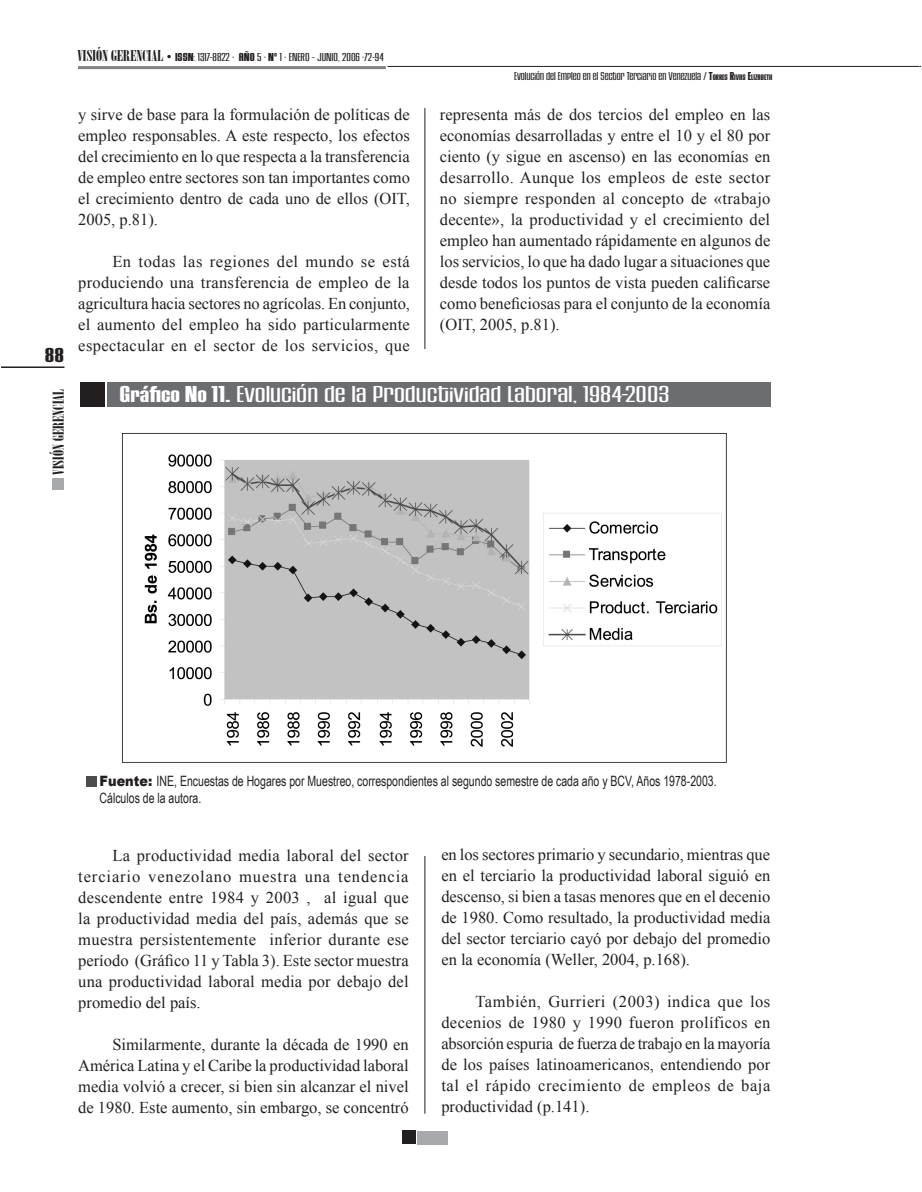
<style>
.page{position:relative;width:922px;height:1192px;background:#fff}
.page>*{position:absolute;margin:0;border:0;box-sizing:border-box;transform-origin:0 0}
.t1{font:24px "House Gothic Light Three";color:#fff;scale:1.5 1}
.t2{font:21px "House Gothic Bold Three";color:#231f20;scale:1.3 1}
.t3{font:16.5px/21px "Times New Roman";color:#231f20;text-align:justify}
.t4{font:15px "Onyx";color:#231f20;scale:1.3 1}
.t5{font:14.25px/17.1px "Arial Narrow";color:#231f20;scale:.9 1}
.t6{font:12px "House Gothic Light Three";color:#231f20;scale:1.1 1}
.t7{font:12px "House Gothic Light Three";color:#231f20;scale:1.2 1}
.s1{font-family:"Onyx";font-size:15px}
.s2{font-family:"Times New Roman";font-size:13.5px}
.s3{font-family:"House Gothic Bold Three"}
.s4{font-family:"House Gothic Bold Three";font-size:8.4px}
.s5{font-family:"House Gothic Bold One"}
.s6{font-family:"Arial";font-weight:900}
</style>
<div class="page">
<hr style="left:424px;top:108px;width:1px;height:1005px;background:#231f20">
<hr style="left:2px;top:366px;width:62px;height:2px;background:#231f20">
<div style="left:52px;top:478px;width:12px;height:11px;background:#a8a9ad"></div>
<div style="left:417px;top:1130px;width:30px;height:14px;background:#a8a9ad"></div>
<div style="left:402px;top:1130px;width:13px;height:14px;background:#231f20"></div>
<div style="left:422px;top:350px;width:8px;height:506px;background:#fff"></div>
<div style="left:108px;top:382px;width:663px;height:25px;background:#6c6d70"></div>
<div style="left:80px;top:382px;width:25px;height:25px;background:#231f20"></div>
<img style="left:122px;top:433px;width:605px;height:330px">
<div style="left:87px;top:776px;width:10px;height:10px;background:#4b4c4d"></div>
<hr style="left:387px;top:66px;width:532px;height:1px;background:#231f20">
<hr style="left:78px;top:66px;width:308px;height:3px;background:#808285">
<p class="t2" style="left:45px;top:343px;width:16px">88</p>
<p class="t4" style="left:50px;top:475px;width:68px;rotate:-90deg">VISIÓN GERENCIAL</p>
<p class="t7" style="left:77px;top:51px;width:257px"><span class="s1">VISIÓN GERENCIAL</span> <span class="s2">•</span> <span class="s3">ISSN</span>: 1317-8822 • <span class="s3">AÑO</span> 5 • <span class="s3">Nº</span> 1 • ENERO - JUNIO, 2006 •72-94</p>
<p class="t3" style="left:78px;top:103px;width:333px">y sirve de base para la formulación de políticas de empleo responsables. A este respecto, los efectos del crecimiento en lo que respecta a la transferencia de empleo entre sectores son tan importantes como el crecimiento dentro de cada uno de ellos (OIT, 2005, p.81).</p>
<p class="t3" style="left:78px;top:250px;width:333px;text-indent:34px">En todas las regiones del mundo se está produciendo una transferencia de empleo de la agricultura hacia sectores no agrícolas. En conjunto, el aumento del empleo ha sido particularmente espectacular en el sector de los servicios, que</p>
<p class="t6" style="left:514px;top:69px;width:236px">Evolución del Empleo en el Sector Terciario en Venezuela / <span class="s3">T</span><span class="s4">ORRES</span> <span class="s3">R</span><span class="s4">IVAS</span> <span class="s3">E</span><span class="s4">LIZABETH</span></p>
<p class="t3" style="left:440px;top:103px;width:332px">representa más de dos tercios del empleo en las economías desarrolladas y entre el 10 y el 80 por ciento (y sigue en ascenso) en las economías en desarrollo. Aunque los empleos de este sector no siempre responden al concepto de «trabajo decente», la productividad y el crecimiento del empleo han aumentado rápidamente en algunos de los servicios, lo que ha dado lugar a situaciones que desde todos los puntos de vista pueden calificarse como beneficiosas para el conjunto de la economía (OIT, 2005, p.81).</p>
<h1 class="t1" style="left:119px;top:381px;width:368px"><span class="s5">Gráfico No 11.</span> Evolución de la Productividad Laboral, 1984-2003</h1>
<p class="t5" style="left:100px;top:772px;width:687px"><span class="s6">Fuente:</span> INE, Encuestas de Hogares por Muestreo, correspondientes al segundo semestre de cada año y BCV, Años 1978-2003.<br>Cálculos de la autora.</p>
<p class="t3" style="left:78px;top:844px;width:332px;text-indent:34px">La productividad media laboral del sector terciario venezolano muestra una tendencia descendente entre 1984 y 2003 , al igual que la productividad media del país, además que se muestra persistentemente inferior durante ese período (Gráfico 11 y Tabla 3). Este sector muestra una productividad laboral media por debajo del promedio del país.</p>
<p class="t3" style="left:78px;top:1033px;width:332px;text-indent:34px">Similarmente, durante la década de 1990 en América Latina y el Caribe la productividad laboral media volvió a crecer, si bien sin alcanzar el nivel de 1980. Este aumento, sin embargo, se concentró</p>
<p class="t3" style="left:441px;top:843px;width:330px">en los sectores primario y secundario, mientras que en el terciario la productividad laboral siguió en descenso, si bien a tasas menores que en el decenio de 1980. Como resultado, la productividad media del sector terciario cayó por debajo del promedio en la economía (Weller, 2004, p.168).</p>
<p class="t3" style="left:441px;top:990px;width:330px;text-indent:34px">También, Gurrieri (2003) indica que los decenios de 1980 y 1990 fueron prolíficos en absorción espuria de fuerza de trabajo en la mayoría de los países latinoamericanos, entendiendo por tal el rápido crecimiento de empleos de baja productividad (p.141).</p>
</div>
